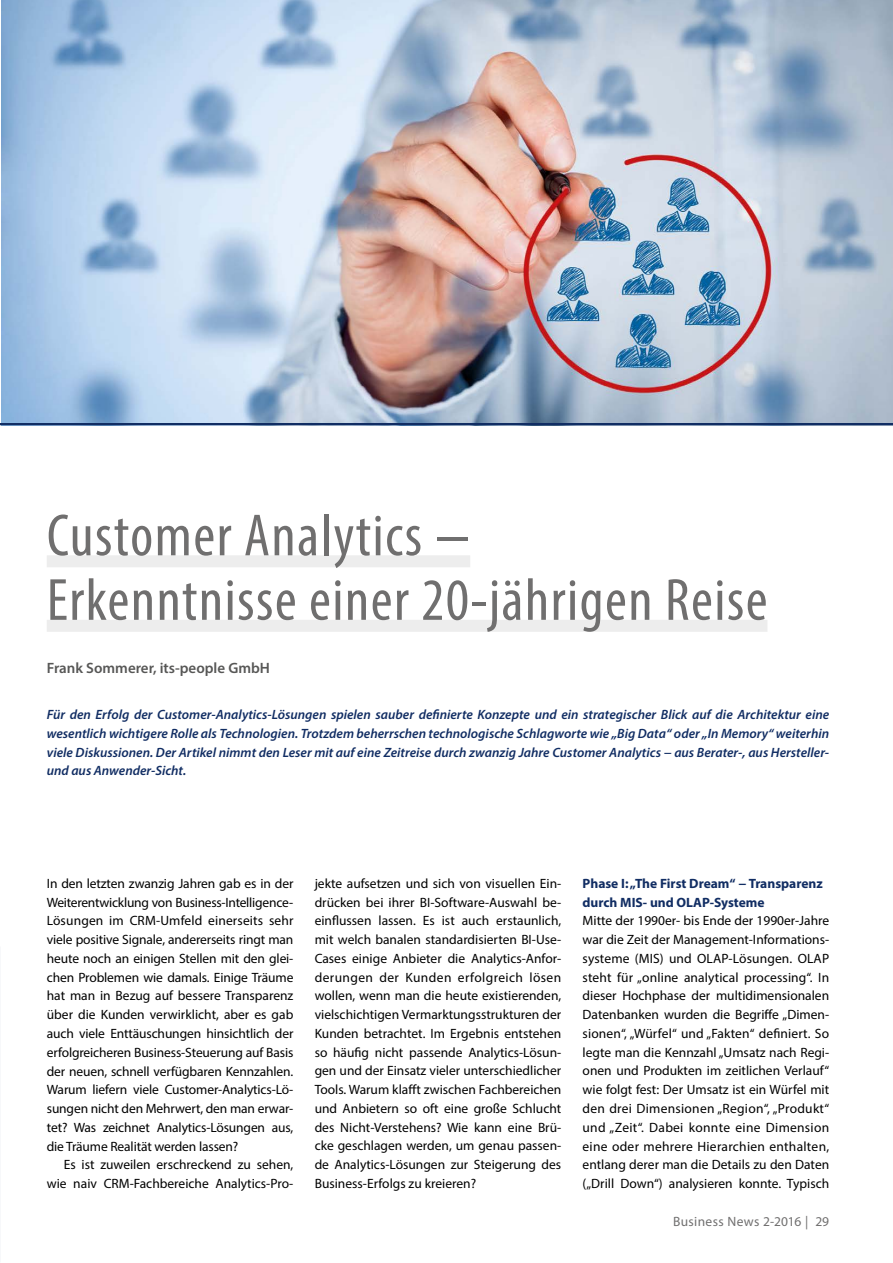
<style>
.page{position:relative;width:893px;height:1263px;background:#fff}
.page>*{position:absolute;margin:0;border:0;box-sizing:border-box;transform-origin:0 0}
.t1{font:condensed 60px/64.5px "Myriad Pro";letter-spacing:.025em;color:#706f6f}
.t2{font:600 15px "Myriad Pro";color:#575756}
.t3{font:13.5px/18.8px "Myriad Pro";color:#000;text-align:justify}
.t4{font:italic 600 13.5px/18.8px "Myriad Pro";color:#112d63;text-align:justify}
.t5{font:700 13.5px/18.8px "Myriad Pro";color:#112d63}
.t6{font:13.5px "Myriad Pro";letter-spacing:.025em;color:#706f6f}
</style>
<div class="page">
<div style="left:47px;top:555px;width:423px;height:12px;background:#ededed"></div>
<div style="left:47px;top:620px;width:720px;height:12px;background:#ededed"></div>
<img style="left:1px;top:0;width:892px;height:423px">
<hr style="left:0;top:423px;width:893px;height:2px;background:#112d63">
<h1 class="t1" style="left:47px;top:502px;width:722px">Customer Analytics −<br>Erkenntnisse einer 20-jährigen Reise</h1>
<p class="t2" style="left:47px;top:658px;width:225px">Frank Sommerer, its-people GmbH</p>
<p class="t4" style="left:47px;top:705px;width:784px">Für den Erfolg der Customer-Analytics-Lösungen spielen sauber definierte Konzepte und ein strategischer Blick auf die Architektur eine wesentlich wichtigere Rolle als Technologien. Trotzdem beherrschen technologische Schlagworte wie „Big Data“ oder „In Memory“ weiterhin viele Diskussionen. Der Artikel nimmt den Leser mit auf eine Zeitreise durch zwanzig Jahre Customer Analytics − aus Berater-, aus Hersteller&shy;und aus Anwender-Sicht.</p>
<p class="t3" style="left:47px;top:874px;width:248px">In den letzten zwanzig Jahren gab es in der Weiterentwicklung von Business-Intelligence-Lösungen im CRM-Umfeld einerseits sehr viele positive Signale, andererseits ringt man heute noch an einigen Stellen mit den glei&shy;chen Problemen wie damals. Einige Träume hat man in Bezug auf bessere Transparenz über die Kunden verwirklicht, aber es gab auch viele Enttäuschungen hinsichtlich der erfolgreicheren Business-Steuerung auf Basis der neuen, schnell verfügbaren Kennzahlen.<br>Warum liefern viele Customer-Analytics-Lö&shy;sungen nicht den Mehrwert, den man erwar&shy;tet? Was zeichnet Analytics-Lösungen aus, die Träume Realität werden lassen?</p>
<p class="t3" style="left:47px;top:1155px;width:248px;text-align:right">Es ist zuweilen erschreckend zu sehen, wie naiv CRM-Fachbereiche Analytics-Pro-</p>
<p class="t3" style="left:315px;top:874px;width:248px">jekte aufsetzen und sich von visuellen Ein&shy;drücken bei ihrer BI-Software-Auswahl be&shy;einflussen lassen. Es ist auch erstaunlich, mit welch banalen standardisierten BI-Use-Cases einige Anbieter die Analytics-Anfor&shy;derungen der Kunden erfolgreich lösen wollen, wenn man die heute existierenden, vielschichtigen Vermarktungsstrukturen der Kunden betrachtet. Im Ergebnis entstehen so häufig nicht passende Analytics-Lösun&shy;gen und der Einsatz vieler unterschiedlicher Tools. Warum klafft zwischen Fachbereichen und Anbietern so oft eine große Schlucht des Nicht-Verstehens? Wie kann eine Brü&shy;cke geschlagen werden, um genau passen&shy;de Analytics-Lösungen zur Steigerung des Business-Erfolgs zu kreieren?</p>
<p class="t5" style="left:583px;top:873px;width:242px">Phase I: „The First Dream“ − Transparenz durch MIS- und OLAP-Systeme</p>
<p class="t3" style="left:583px;top:911px;width:248px">Mitte der 1990er- bis Ende der 1990er-Jahre war die Zeit der Management-Informations&shy;systeme (MIS) und OLAP-Lösungen. OLAP steht für „online analytical processing“. In dieser Hochphase der multidimensionalen Datenbanken wurden die Begriffe „Dimen&shy;sionen“, „Würfel“ und „Fakten“ definiert. So legte man die Kennzahl „Umsatz nach Regi&shy;onen und Produkten im zeitlichen Verlauf“ wie folgt fest: Der Umsatz ist ein Würfel mit den drei Dimensionen „Region“, „Produkt“ und „Zeit“. Dabei konnte eine Dimension eine oder mehrere Hierarchien enthalten, entlang derer man die Details zu den Daten („Drill Down“) analysieren konnte. Typisch</p>
<p class="t6" style="left:673px;top:1213px;width:158px">Business News 2-2016 | 29</p>
</div>
